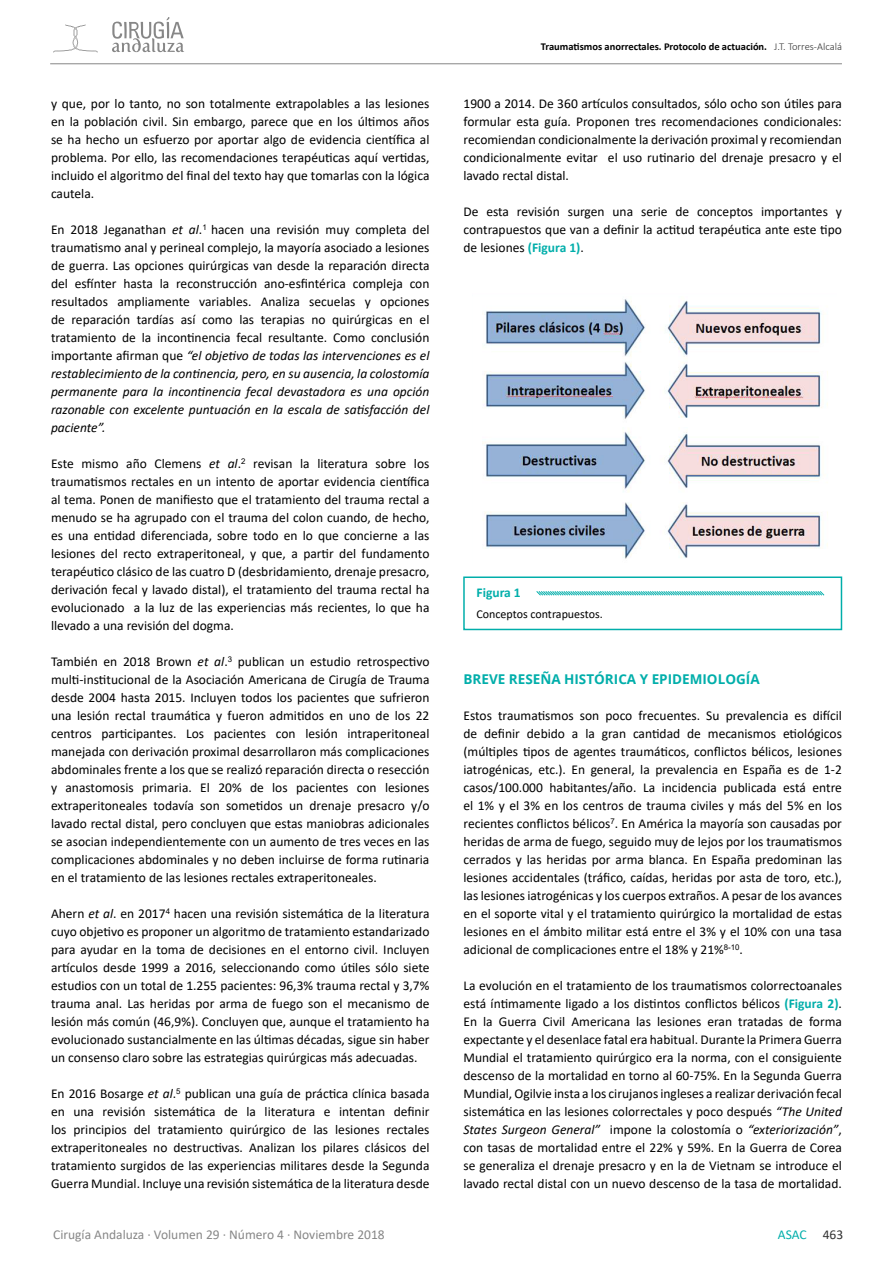
<style>
.page{position:relative;width:893px;height:1263px;background:#fff}
.page>*{position:absolute;margin:0;border:0;box-sizing:border-box;transform-origin:0 0}
.t1{font:13.5px/18px "Calibri";color:#000;text-align:justify}
.t2{font:13.5px "Calibri";color:#878787}
.t3{font:700 13.5px "Open Sans";color:#00aeaa}
.t4{font:13.5px "Calibri";color:#00aeaa}
.t5{font:700 13.5px "Calibri";color:#00aeaa}
.t6{font:12px "Calibri";color:#000}
.t7{font:700 10.5px "Calibri";color:#000}
.s1{font-style:italic}
.s2{font-weight:300;color:#333}
.s3{font-weight:700;color:#00aeaa}
.s4{color:#333}
</style>
<div class="page">
<svg style="left:53px;top:24px;width:45px;height:29px"></svg>
<svg style="left:112px;top:17px;width:72px;height:35px"></svg>
<hr style="left:50px;top:64px;width:792px;height:1px;background:#878787">
<img style="left:482px;top:299px;width:346px;height:260px">
<div style="left:463px;top:576px;width:379px;height:54px;border:2px solid #00aeaa"></div>
<svg style="left:536px;top:591px;width:289px;height:5px"></svg>
<p class="t1" style="left:51px;top:94px;width:380px">y que, por lo tanto, no son totalmente extrapolables a las lesiones en la población civil. Sin embargo, parece que en los últimos años se ha hecho un esfuerzo por aportar algo de evidencia científica al problema. Por ello, las recomendaciones terapéuticas aquí vertidas, incluido el algoritmo del final del texto hay que tomarlas con la lógica cautela.</p>
<p class="t1" style="left:51px;top:220px;width:380px">En 2018 Jeganathan <span class="s1">et al</span>.<sup>1</sup> hacen una revisión muy completa del traumatismo anal y perineal complejo, la mayoría asociado a lesiones de guerra. Las opciones quirúrgicas van desde la reparación directa del esfínter hasta la reconstrucción ano-esfintérica compleja con resultados ampliamente variables. Analiza secuelas y opciones de reparación tardías así como las terapias no quirúrgicas en el tratamiento de la incontinencia fecal resultante. Como conclusión importante afirman que <span class="s1">“el objetivo de todas las intervenciones es el restablecimiento de la continencia, pero, en su ausencia, la colostomía permanente para la incontinencia fecal devastadora es una opción razonable con excelente puntuación en la escala de satisfacción del paciente”.</span></p>
<p class="t1" style="left:51px;top:454px;width:380px">Este mismo año Clemens <span class="s1">et al</span>.<sup>2</sup> revisan la literatura sobre los traumatismos rectales en un intento de aportar evidencia científica al tema. Ponen de manifiesto que el tratamiento del trauma rectal a menudo se ha agrupado con el trauma del colon cuando, de hecho, es una entidad diferenciada, sobre todo en lo que concierne a las lesiones del recto extraperitoneal, y que, a partir del fundamento terapéutico clásico de las cuatro D (desbridamiento, drenaje presacro, derivación fecal y lavado distal), el tratamiento del trauma rectal ha evolucionado a la luz de las experiencias más recientes, lo que ha llevado a una revisión del dogma.</p>
<p class="t1" style="left:51px;top:652px;width:380px">También en 2018 Brown <span class="s1">et al</span>.<sup>3</sup> publican un estudio retrospectivo multi-institucional de la Asociación Americana de Cirugía de Trauma desde 2004 hasta 2015. Incluyen todos los pacientes que sufrieron una lesión rectal traumática y fueron admitidos en uno de los 22 centros participantes. Los pacientes con lesión intraperitoneal manejada con derivación proximal desarrollaron más complicaciones abdominales frente a los que se realizó reparación directa o resección y anastomosis primaria. El 20% de los pacientes con lesiones extraperitoneales todavía son sometidos un drenaje presacro y/o lavado rectal distal, pero concluyen que estas maniobras adicionales se asocian independientemente con un aumento de tres veces en las complicaciones abdominales y no deben incluirse de forma rutinaria en el tratamiento de las lesiones rectales extraperitoneales.</p>
<p class="t1" style="left:51px;top:904px;width:380px">Ahern <span class="s1">et al</span>. en 2017<sup>4</sup> hacen una revisión sistemática de la literatura cuyo objetivo es proponer un algoritmo de tratamiento estandarizado para ayudar en la toma de decisiones en el entorno civil. Incluyen artículos desde 1999 a 2016, seleccionando como útiles sólo siete estudios con un total de 1.255 pacientes: 96,3% trauma rectal y 3,7% trauma anal. Las heridas por arma de fuego son el mecanismo de lesión más común (46,9%). Concluyen que, aunque el tratamiento ha evolucionado sustancialmente en las últimas décadas, sigue sin haber un consenso claro sobre las estrategias quirúrgicas más adecuadas.</p>
<p class="t1" style="left:51px;top:1084px;width:380px">En 2016 Bosarge <span class="s1">et al</span>.<sup>5</sup> publican una guía de práctica clínica basada en una revisión sistemática de la literatura e intentan definir los principios del tratamiento quirúrgico de las lesiones rectales extraperitoneales no destructivas. Analizan los pilares clásicos del tratamiento surgidos de las experiencias militares desde la Segunda Guerra Mundial. Incluye una revisión sistemática de la literatura desde</p>
<p class="t7" style="left:541px;top:39px;width:303px">Traumatismos anorrectales. Protocolo de actuación. <span class="s2">J.T. Torres-Alcalá</span></p>
<p class="t1" style="left:463px;top:94px;width:380px">1900 a 2014. De 360 artículos consultados, sólo ocho son útiles para formular esta guía. Proponen tres recomendaciones condicionales: recomiendan condicionalmente la derivación proximal y recomiendan condicionalmente evitar el uso rutinario del drenaje presacro y el lavado rectal distal.</p>
<p class="t1" style="left:463px;top:202px;width:380px">De esta revisión surgen una serie de conceptos importantes y contrapuestos que van a definir la actitud terapéutica ante este tipo de lesiones <span class="s3">(Figura 1)</span>.</p>
<p class="t5" style="left:476px;top:583px;width:46px">Figura 1</p>
<p class="t6" style="left:476px;top:606px;width:128px">Conceptos contrapuestos.</p>
<p class="t3" style="left:463px;top:670px;width:298px">BREVE RESEÑA HISTÓRICA Y EPIDEMIOLOGÍA</p>
<p class="t1" style="left:463px;top:706px;width:380px">Estos traumatismos son poco frecuentes. Su prevalencia es difícil de definir debido a la gran cantidad de mecanismos etiológicos (múltiples tipos de agentes traumáticos, conflictos bélicos, lesiones iatrogénicas, etc.). En general, la prevalencia en España es de 1-2 casos/100.000 habitantes/año. La incidencia publicada está entre el 1% y el 3% en los centros de trauma civiles y más del 5% en los recientes conflictos bélicos<sup>7</sup>. En América la mayoría son causadas por heridas de arma de fuego, seguido muy de lejos por los traumatismos cerrados y las heridas por arma blanca. En España predominan las lesiones accidentales (tráfico, caídas, heridas por asta de toro, etc.), las lesiones iatrogénicas y los cuerpos extraños. A pesar de los avances en el soporte vital y el tratamiento quirúrgico la mortalidad de estas lesiones en el ámbito militar está entre el 3% y el 10% con una tasa adicional de complicaciones entre el 18% y 21%<sup>8-10</sup>.</p>
<p class="t1" style="left:463px;top:976px;width:380px">La evolución en el tratamiento de los traumatismos colorrectoanales está íntimamente ligado a los distintos conflictos bélicos <span class="s3">(Figura 2)</span>.<br>En la Guerra Civil Americana las lesiones eran tratadas de forma expectante y el desenlace fatal era habitual. Durante la Primera Guerra Mundial el tratamiento quirúrgico era la norma, con el consiguiente descenso de la mortalidad en torno al 60-75%. En la Segunda Guerra Mundial, Ogilvie insta a los cirujanos ingleses a realizar derivación fecal sistemática en las lesiones colorrectales y poco después <span class="s1">“The United States Surgeon General”</span> impone la colostomía o <span class="s1">“exteriorización”</span>, con tasas de mortalidad entre el 22% y 59%. En la Guerra de Corea se generaliza el drenaje presacro y en la de Vietnam se introduce el lavado rectal distal con un nuevo descenso de la tasa de mortalidad.</p>
<p class="t2" style="left:53px;top:1225px;width:333px">Cirugía Andaluza · Volumen 29 · Número 4 · Noviembre 2018</p>
<p class="t4" style="left:778px;top:1225px;width:67px">ASAC <span class="s4">463</span></p>
</div>
